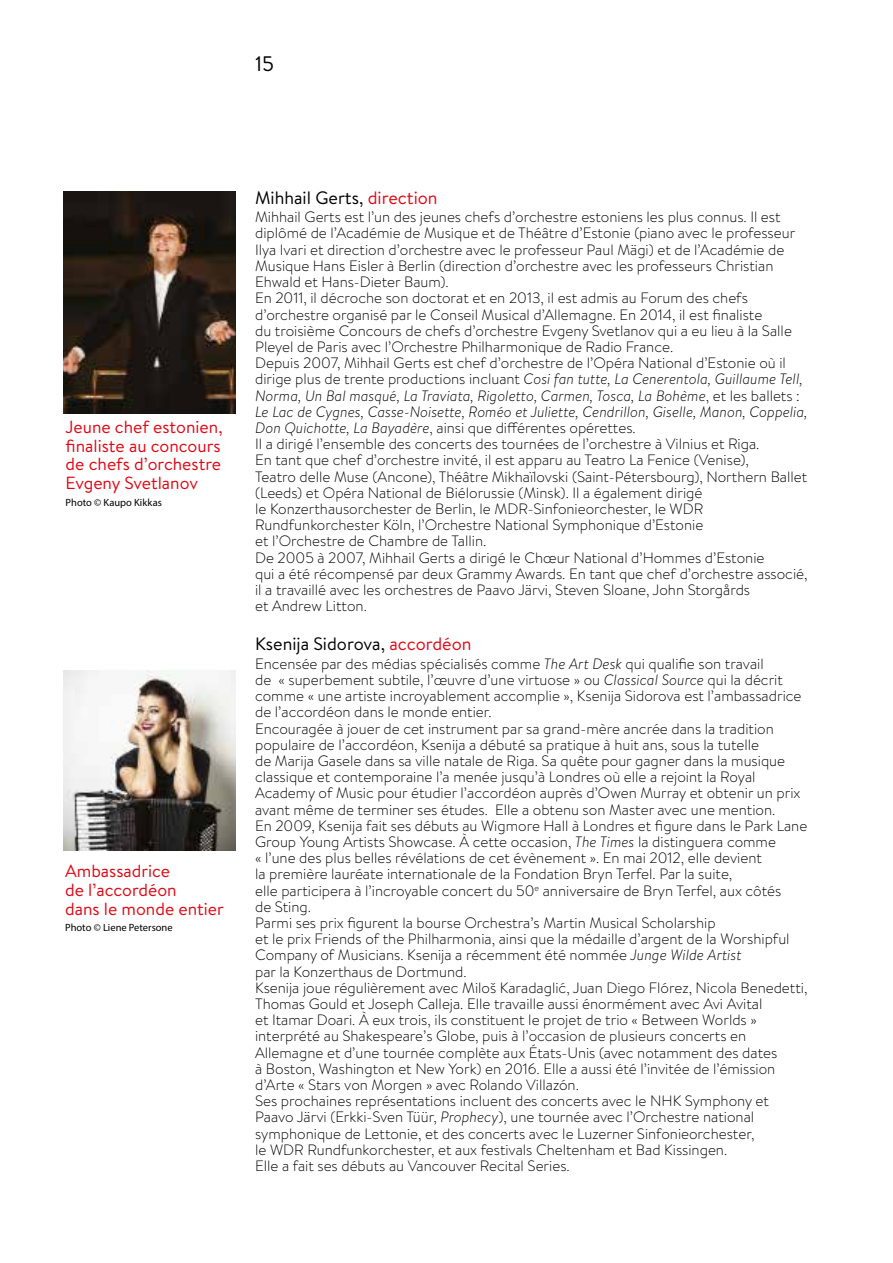
<style>
.page{position:relative;width:893px;height:1263px;background:#fff}
.page>*{position:absolute;margin:0;border:0;box-sizing:border-box;transform-origin:0 0}
.t1{font:21px "Brandon Text";color:#000}
.t2{font:18px "Brandon Text";color:#000}
.t3{font:17.55px/18.9px "Brandon Text";color:#e30613;text-align:justify}
.t4{font:300 15px/16.2px "Brandon Text";color:#000}
.t5{font:10.5px "Myriad Pro";color:#000}
.s1{color:#e30613}
.s2{font-style:italic}
</style>
<div class="page">
<img style="left:64px;top:191px;width:171px;height:222px">
<img style="left:64px;top:670px;width:171px;height:180px">
<h1 class="t1" style="left:255px;top:49px;width:20px">15</h1>
<p class="t3" style="left:66px;top:416px;width:158px">Jeune chef estonien, finaliste au concours de chefs d’orchestre Evgeny Svetlanov</p>
<p class="t5" style="left:66px;top:496px;width:98px">Photo © Kaupo Kikkas</p>
<p class="t3" style="left:65px;top:861px;width:160px;text-align:left">Ambassadrice<br>de l’accordéon<br>dans le monde entier</p>
<p class="t5" style="left:65px;top:921px;width:109px">Photo © Liene Petersone</p>
<p class="t2" style="left:255px;top:185px;width:184px">Mihhail Gerts, <span class="s1">direction</span></p>
<p class="t4" style="left:255px;top:208px;width:554px">Mihhail Gerts est l’un des jeunes chefs d’orchestre estoniens les plus connus. Il est diplômé de l’Académie de Musique et de Théâtre d’Estonie (piano avec le professeur Ilya Ivari et direction d’orchestre avec le professeur Paul Mägi) et de l’Académie de Musique Hans Eisler à Berlin (direction d’orchestre avec les professeurs Christian Ehwald et Hans-Dieter Baum).<br>En 2011, il décroche son doctorat et en 2013, il est admis au Forum des chefs d’orchestre organisé par le Conseil Musical d’Allemagne. En 2014, il est finaliste<br>du troisième Concours de chefs d’orchestre Evgeny Svetlanov qui a eu lieu à la Salle Pleyel de Paris avec l’Orchestre Philharmonique de Radio France.<br>Depuis 2007, Mihhail Gerts est chef d’orchestre de l’Opéra National d’Estonie où il dirige plus de trente productions incluant <span class="s2">Cosi fan tutte, La Cenerentola, Guillaume Tell, Norma, Un Bal masqué, La Traviata, Rigoletto, Carmen, Tosca, La Bohème</span>, et les ballets :<br><span class="s2">Le Lac de Cygnes, Casse-Noisette, Roméo et Juliette, Cendrillon, Giselle, Manon, Coppelia, Don Quichotte, La Bayadère</span>, ainsi que différentes opérettes.<br>Il a dirigé l’ensemble des concerts des tournées de l’orchestre à Vilnius et Riga.<br>En tant que chef d’orchestre invité, il est apparu au Teatro La Fenice (Venise),<br>Teatro delle Muse (Ancone), Théâtre Mikhaïlovski (Saint-Pétersbourg), Northern Ballet (Leeds) et Opéra National de Biélorussie (Minsk). Il a également dirigé<br>le Konzerthausorchester de Berlin, le MDR-Sinfonieorchester, le WDR Rundfunkorchester Köln, l’Orchestre National Symphonique d’Estonie<br>et l’Orchestre de Chambre de Tallin.<br>De 2005 à 2007, Mihhail Gerts a dirigé le Chœur National d’Hommes d’Estonie<br>qui a été récompensé par deux Grammy Awards. En tant que chef d’orchestre associé, il a travaillé avec les orchestres de Paavo Järvi, Steven Sloane, John Storgårds<br>et Andrew Litton.</p>
<p class="t2" style="left:255px;top:632px;width:218px">Ksenija Sidorova, <span class="s1">accordéon</span></p>
<p class="t4" style="left:255px;top:655px;width:554px">Encensée par des médias spécialisés comme <span class="s2">The Art Desk</span> qui qualifie son travail<br>de « superbement subtile, l’œuvre d’une virtuose » ou <span class="s2">Classical Source</span> qui la décrit comme « une artiste incroyablement accomplie », Ksenija Sidorova est l’ambassadrice de l’accordéon dans le monde entier.<br>Encouragée à jouer de cet instrument par sa grand-mère ancrée dans la tradition populaire de l’accordéon, Ksenija a débuté sa pratique à huit ans, sous la tutelle<br>de Marija Gasele dans sa ville natale de Riga. Sa quête pour gagner dans la musique classique et contemporaine l’a menée jusqu’à Londres où elle a rejoint la Royal Academy of Music pour étudier l’accordéon auprès d’Owen Murray et obtenir un prix avant même de terminer ses études. Elle a obtenu son Master avec une mention.<br>En 2009, Ksenija fait ses débuts au Wigmore Hall à Londres et figure dans le Park Lane Group Young Artists Showcase. À cette occasion, <span class="s2">The Times</span> la distinguera comme<br>« l’une des plus belles révélations de cet évènement ». En mai 2012, elle devient<br>la première lauréate internationale de la Fondation Bryn Terfel. Par la suite,<br>elle participera à l’incroyable concert du 50<sup>e</sup> anniversaire de Bryn Terfel, aux côtés<br>de Sting.<br>Parmi ses prix figurent la bourse Orchestra’s Martin Musical Scholarship<br>et le prix Friends of the Philharmonia, ainsi que la médaille d’argent de la Worshipful Company of Musicians. Ksenija a récemment été nommée <span class="s2">Junge Wilde Artist<br></span>par la Konzerthaus de Dortmund.<br>Ksenija joue régulièrement avec Miloš Karadaglić, Juan Diego Flórez, Nicola Benedetti, Thomas Gould et Joseph Calleja. Elle travaille aussi énormément avec Avi Avital<br>et Itamar Doari. À eux trois, ils constituent le projet de trio « Between Worlds » interprété au Shakespeare’s Globe, puis à l’occasion de plusieurs concerts en Allemagne et d’une tournée complète aux États-Unis (avec notamment des dates<br>à Boston, Washington et New York) en 2016. Elle a aussi été l’invitée de l’émission d’Arte « Stars von Morgen » avec Rolando Villazón.<br>Ses prochaines représentations incluent des concerts avec le NHK Symphony et Paavo Järvi (Erkki-Sven Tüür, <span class="s2">Prophecy</span>), une tournée avec l’Orchestre national symphonique de Lettonie, et des concerts avec le Luzerner Sinfonieorchester,<br>le WDR Rundfunkorchester, et aux festivals Cheltenham et Bad Kissingen.<br>Elle a fait ses débuts au Vancouver Recital Series.</p>
</div>
